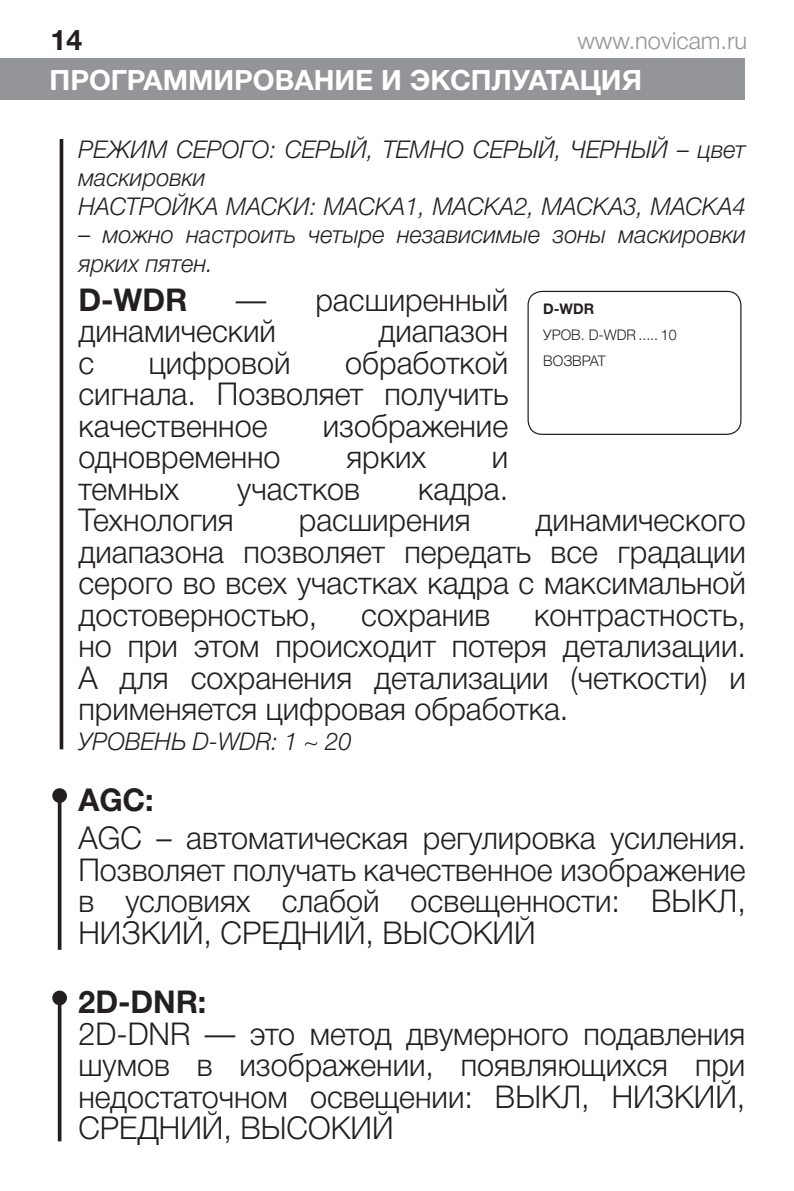
<style>
.page{position:relative;width:794px;height:1191px;background:#fff}
.page>*{position:absolute;margin:0;border:0;box-sizing:border-box;transform-origin:0 0}
.t1{font:31.5px/31.5px "Helvetica 4 Light";color:#231f20;text-align:justify}
.t2{font:31.5px "Helvetica 7 Bold";color:#231f20}
.t3{font:28.35px "Helvetica 7 Bold";color:#231f20}
.t4{font:28px "Helvetica 7 Bold";color:#fff}
.t5{font:24.5px/28.3px "Helvetica 4 Light Italic";color:#231f20}
.t6{font:23.8px "Helvetica 4 Light";color:#939598}
.t7{font:14.7px/25.6px "Helvetica 4 Light";color:#231f20}
.t8{font:14.7px "Helvetica 7 Bold";color:#231f20}
</style>
<div class="page">
<div style="left:0;top:59px;width:744px;height:41px;background:#939598"></div>
<hr style="left:60px;top:139px;width:3px;height:610px;background:#231f20">
<div style="left:527px;top:291px;width:214px;height:144px;border:1px solid #231f20;border-radius:14px"></div>
<hr style="left:58px;top:795px;width:3px;height:154px;background:#231f20">
<div style="left:52px;top:788px;width:15px;height:15px;background:#231f20;border-radius:50%"></div>
<hr style="left:58px;top:998px;width:3px;height:143px;background:#231f20">
<div style="left:52px;top:990px;width:15px;height:15px;background:#231f20;border-radius:50%"></div>
<p class="t3" style="left:51px;top:24px;width:33px">14</p>
<p class="t6" style="left:577px;top:27px;width:171px">www.novicam.ru</p>
<p class="t4" style="left:50px;top:65px;width:594px">ПРОГРАММИРОВАНИЕ И ЭКСПЛУАТАЦИЯ</p>
<p class="t5" style="left:78px;top:136px;width:669px">РЕЖИМ СЕРОГО: СЕРЫЙ, ТЕМНО СЕРЫЙ, ЧЕРНЫЙ – цвет маскировки<br>НАСТРОЙКА МАСКИ: МАСКА1, МАСКА2, МАСКА3, МАСКА4</p>
<p class="t5" style="left:78px;top:220px;width:669px;line-height:29.4px">– можно настроить четыре независимые зоны маскировки ярких пятен.</p>
<p class="t2" style="left:78px;top:282px;width:110px">D-WDR</p>
<p class="t1" style="left:78px;top:284px;width:431px;text-indent:157px">— расширенный динамический</p>
<p class="t8" style="left:543px;top:301px;width:52px">D-WDR</p>
<p class="t7" style="left:543px;top:322px;width:135px">УРОВ. D-WDR ..... 10<br>ВОЗВРАТ</p>
<p class="t1" style="left:378px;top:315px;width:131px">диапазон</p>
<p class="t1" style="left:78px;top:347px;width:431px;text-indent:267px">обработкой сигнала. Позволяет получить качественное</p>
<p class="t1" style="left:78px;top:347px;width:17px">с</p>
<p class="t1" style="left:149px;top:347px;width:143px">цифровой</p>
<p class="t1" style="left:323px;top:410px;width:187px">изображение</p>
<p class="t1" style="left:78px;top:441px;width:204px">одновременно</p>
<p class="t1" style="left:346px;top:441px;width:81px">ярких</p>
<p class="t1" style="left:492px;top:441px;width:18px">и</p>
<p class="t1" style="left:78px;top:473px;width:102px">темных</p>
<p class="t1" style="left:237px;top:473px;width:124px">участков</p>
<p class="t1" style="left:418px;top:473px;width:92px">кадра.</p>
<p class="t1" style="left:78px;top:504px;width:157px">Технология</p>
<p class="t1" style="left:299px;top:504px;width:173px">расширения</p>
<p class="t1" style="left:78px;top:504px;width:669px;text-indent:457px">динамического диапазона позволяет передать все градации серого во всех участках кадра с максимальной достоверностью,</p>
<p class="t1" style="left:78px;top:599px;width:669px;text-indent:456px">контрастность, но при этом происходит потеря детализации.<br>А для сохранения детализации (четкости) и применяется цифровая обработка.</p>
<p class="t5" style="left:78px;top:727px;width:275px">УРОВЕНЬ D-WDR: 1 ~ 20</p>
<p class="t2" style="left:78px;top:782px;width:77px">AGC:</p>
<p class="t1" style="left:78px;top:822px;width:669px">AGC – автоматическая регулировка усиления.<br>Позволяет получать качественное изображение в условиях слабой освещенности: ВЫКЛ, НИЗКИЙ, СРЕДНИЙ, ВЫСОКИЙ</p>
<p class="t1" style="left:361px;top:599px;width:131px">сохранив</p>
<p class="t2" style="left:78px;top:984px;width:129px">2D-DNR:</p>
<p class="t1" style="left:78px;top:1018px;width:668px">2D-DNR — это метод двумерного подавления шумов в изображении, появляющихся при недостаточном освещении: ВЫКЛ, НИЗКИЙ, СРЕДНИЙ, ВЫСОКИЙ</p>
</div>
